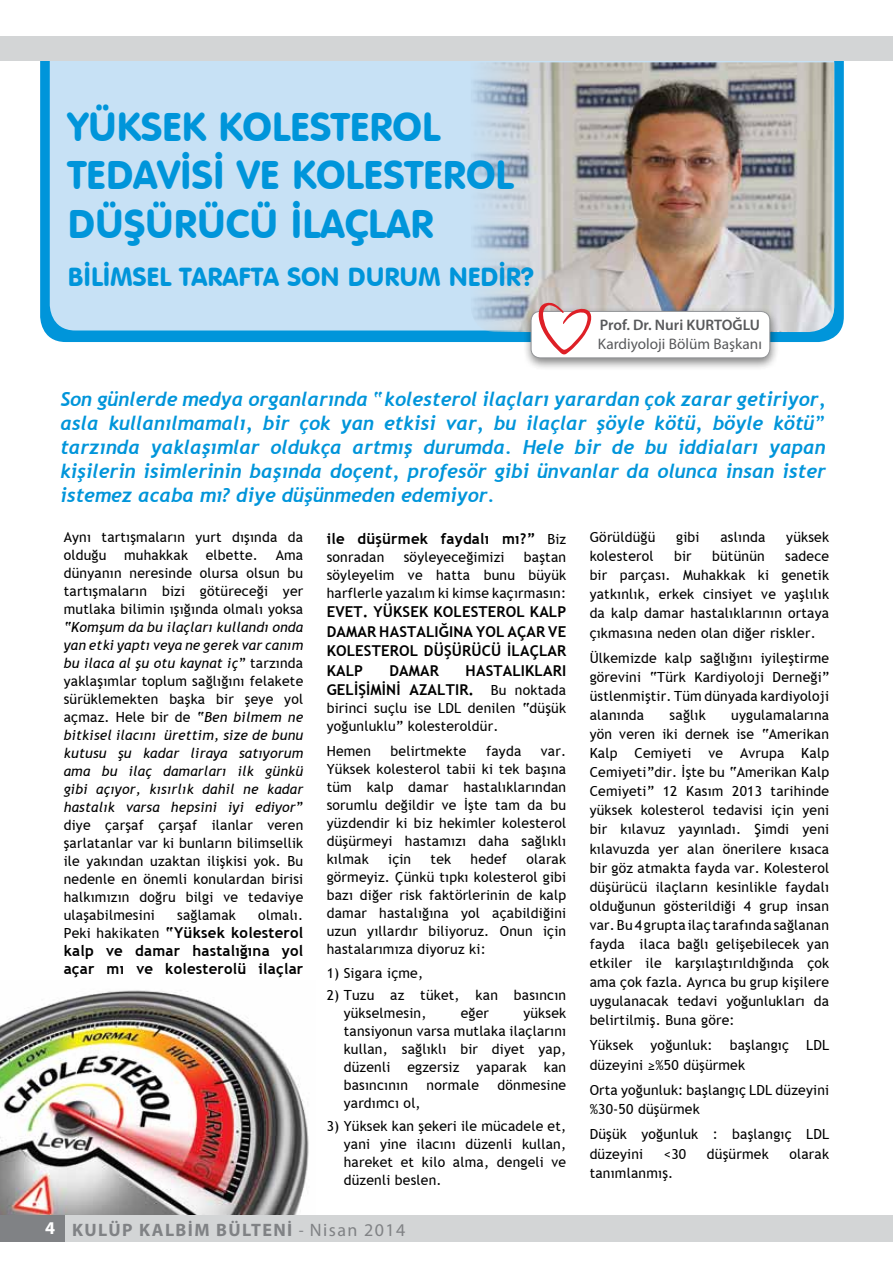
<style>
.page{position:relative;width:893px;height:1263px;background:#fff}
.page>*{position:absolute;margin:0;border:0;box-sizing:border-box;transform-origin:0 0}
.t1{font:39px/48px "VAG Rounded BT";color:#0095da}
.t2{font:25.5px "VAG Rounded BT";color:#0095da}
.t3{font:italic 19.5px/24px "Trebuchet T Bold";color:#0095da;text-align:justify}
.t4{font:700 18px "Myriad Pro";letter-spacing:.08em;color:#808285}
.t5{font:15.3px "Myriad Pro";color:#58595b}
.t6{font:600 15.3px "Myriad Pro";color:#58595b}
.t7{font:15px/19.5px "Trebuchet T Bold";letter-spacing:.01em;color:#000;text-align:justify}
.t8{font:13.95px/18px "Trebuchet T";letter-spacing:.015em;color:#000;text-align:justify}
.t9{font:13.95px/18px "Trebuchet T Italic";letter-spacing:.015em;color:#000;text-align:justify}
.s1{font-family:"Trebuchet T"}
.s2{font-family:"Trebuchet T Italic"}
.s3{font-family:"Trebuchet T";font-size:13.95px}
.s4{color:#fff}
.s5{font-weight:400;font-stretch:condensed}
.s6{font-weight:400}
</style>
<div class="page">
<div style="left:40px;top:3px;width:804px;height:339px;background:#0095da;border-radius:26px"></div>
<div style="left:50px;top:14px;width:784px;height:316px;background:#c7e1f5;border-radius:26px"></div>
<img style="left:471px;top:62px;width:363px;height:270px">
<div style="left:522px;top:306px;width:257px;height:65px;background:#000;opacity:.5"></div>
<div style="left:531px;top:311px;width:239px;height:47px;background:#fff;border-radius:9px"></div>
<div style="left:531px;top:311px;width:239px;height:47px;border:1px solid #939598;border-radius:9px"></div>
<svg style="left:537px;top:302px;width:56px;height:53px"></svg>
<img style="left:0;top:990px;width:309px;height:225px">
<div style="left:0;top:1215px;width:67px;height:27px;background:#808285"></div>
<div style="left:65px;top:1215px;width:828px;height:27px;background:#d3d5d6"></div>
<div style="left:0;top:34px;width:893px;height:27px;background:#d3d5d6"></div>
<div style="left:0;top:0;width:893px;height:36px;background:#fff"></div>
<h1 class="t1" style="left:68px;top:103px;width:447px">YÜKSEK KOLESTEROL<br>TEDAVİSİ VE KOLESTEROL<br>DÜŞÜRÜCÜ İLAÇLAR</h1>
<h2 class="t2" style="left:68px;top:260px;width:468px">BİLİMSEL TARAFTA SON DURUM NEDİR?</h2>
<p class="t6" style="left:600px;top:315px;width:162px">Prof. Dr. Nuri KURTOĞLU</p>
<p class="t5" style="left:598px;top:335px;width:165px">Kardiyoloji Bölüm Başkanı</p>
<p class="t3" style="left:60px;top:388px;width:767px">Son günlerde medya organlarında “kolesterol ilaçları yarardan çok zarar getiriyor, asla kullanılmamalı, bir çok yan etkisi var, bu ilaçlar şöyle kötü, böyle kötü” tarzında yaklaşımlar oldukça artmış durumda. Hele bir de bu iddiaları yapan kişilerin isimlerinin başında doçent, profesör gibi ünvanlar da olunca insan ister istemez acaba mı? diye düşünmeden edemiyor.</p>
<p class="t8" style="left:64px;top:529px;width:241px">Aynı tartışmaların yurt dışında da olduğu</p>
<p class="t8" style="left:124px;top:547px;width:66px">muhakkak</p>
<p class="t8" style="left:206px;top:547px;width:54px">elbette.</p>
<p class="t8" style="left:64px;top:547px;width:241px;text-indent:212px">Ama dünyanın neresinde olursa olsun bu tartışmaların bizi götüreceği yer mutlaka bilimin ışığında olmalı yoksa</p>
<p class="t9" style="left:64px;top:618px;width:241px">“Komşum da bu ilaçları kullandı onda yan etki yaptı veya ne gerek var canım bu ilaca al şu otu kaynat iç” <span class="s1">tarzında</span></p>
<p class="t8" style="left:64px;top:672px;width:241px">yaklaşımlar toplum sağlığını felakete sürüklemekten başka bir şeye yol açmaz. Hele bir de <span class="s2">“Ben bilmem ne</span></p>
<p class="t9" style="left:64px;top:726px;width:241px">bitkisel ilacını ürettim, size de bunu kutusu şu kadar liraya satıyorum ama bu ilaç damarları ilk günkü gibi açıyor, kısırlık dahil ne kadar hastalık varsa hepsini iyi ediyor”</p>
<p class="t8" style="left:64px;top:816px;width:241px">diye çarşaf çarşaf ilanlar veren şarlatanlar var ki bunların bilimsellik ile yakından uzaktan ilişkisi yok. Bu nedenle en önemli konulardan birisi halkımızın doğru bilgi ve tedaviye ulaşabilmesini</p>
<p class="t8" style="left:177px;top:906px;width:60px">sağlamak</p>
<p class="t8" style="left:258px;top:906px;width:46px">olmalı.</p>
<p class="t7" style="left:64px;top:924px;width:241px;line-height:18px"><span class="s3">Peki hakikaten</span> “Yüksek kolesterol kalp ve damar hastalığına yol açar mı ve kolesterolü ilaçlar</p>
<p class="t7" style="left:327px;top:529px;width:241px">ile düşürmek faydalı mı?” <span class="s3">Biz</span></p>
<p class="t8" style="left:327px;top:548px;width:59px">sonradan</p>
<p class="t8" style="left:404px;top:548px;width:102px">söyleyeceğimizi</p>
<p class="t8" style="left:327px;top:548px;width:241px;text-indent:197px">baştan söyleyelim ve hatta bunu büyük harflerle yazalım ki kimse kaçırmasın:</p>
<p class="t7" style="left:327px;top:602px;width:241px">EVET. YÜKSEK KOLESTEROL KALP DAMAR HASTALIĞINA YOL AÇAR VE KOLESTEROL DÜŞÜRÜCÜ İLAÇLAR KALP</p>
<p class="t7" style="left:327px;top:661px;width:241px;text-align:right">HASTALIKLARI<br>GELİŞİMİNİ AZALTIR. <span class="s3">Bu noktada</span></p>
<p class="t8" style="left:327px;top:700px;width:241px">birinci suçlu ise LDL denilen “düşük yoğunluklu” kolesteroldür.</p>
<p class="t8" style="left:327px;top:742px;width:46px">Hemen</p>
<p class="t8" style="left:391px;top:742px;width:77px">belirtmekte</p>
<p class="t8" style="left:486px;top:742px;width:37px">fayda</p>
<p class="t7" style="left:390px;top:661px;width:51px">DAMAR</p>
<p class="t8" style="left:327px;top:742px;width:241px;text-indent:214px">var.<br>Yüksek kolesterol tabii ki tek başına tüm kalp damar hastalıklarından sorumlu değildir ve İşte tam da bu yüzdendir ki biz hekimler kolesterol düşürmeyi hastamızı daha sağlıklı kılmak</p>
<p class="t8" style="left:327px;top:850px;width:241px;text-indent:200px">olarak görmeyiz. Çünkü tıpkı kolesterol gibi bazı diğer risk faktörlerinin de kalp damar hastalığına yol açabildiğini uzun yıllardır biliyoruz. Onun için hastalarımıza diyoruz ki:</p>
<p class="t8" style="left:327px;top:964px;width:98px">1) Sigara içme,</p>
<p class="t8" style="left:344px;top:987px;width:224px;text-indent:-17px">2) Tuzu az tüket, kan basıncın yükselmesin,</p>
<p class="t8" style="left:388px;top:850px;width:25px">için</p>
<p class="t8" style="left:431px;top:850px;width:22px">tek</p>
<p class="t8" style="left:470px;top:850px;width:38px">hedef</p>
<p class="t8" style="left:344px;top:1005px;width:224px;text-indent:180px">yüksek tansiyonun varsa mutlaka ilaçlarını kullan, sağlıklı bir diyet yap, düzenli egzersiz yaparak kan basıncının</p>
<p class="t8" style="left:461px;top:1005px;width:30px">eğer</p>
<p class="t8" style="left:427px;top:1077px;width:54px">normale</p>
<p class="t8" style="left:498px;top:1077px;width:70px">dönmesine</p>
<p class="t8" style="left:344px;top:1095px;width:79px">yardımcı ol,</p>
<p class="t8" style="left:344px;top:1117px;width:224px;text-indent:-17px">3) Yüksek kan şekeri ile mücadele et, yani yine ilacını düzenli kullan, hareket et kilo alma, dengeli ve düzenli beslen.</p>
<p class="t4" style="left:45px;top:1218px;width:362px"><span class="s4">4</span> KULÜP KALBİM BÜLTENİ <span class="s5">-</span> <span class="s6">Nisan 2014</span></p>
<p class="t8" style="left:590px;top:528px;width:67px">Görüldüğü</p>
<p class="t8" style="left:676px;top:528px;width:25px">gibi</p>
<p class="t8" style="left:720px;top:528px;width:47px">aslında</p>
<p class="t8" style="left:786px;top:528px;width:44px">yüksek</p>
<p class="t8" style="left:590px;top:547px;width:65px">kolesterol</p>
<p class="t8" style="left:674px;top:547px;width:19px">bir</p>
<p class="t8" style="left:712px;top:547px;width:54px">bütünün</p>
<p class="t8" style="left:590px;top:547px;width:241px;line-height:19px;text-indent:196px">sadece bir parçası. Muhakkak ki genetik yatkınlık, erkek cinsiyet ve yaşlılık da kalp damar hastalıklarının ortaya çıkmasına neden olan diğer riskler.</p>
<p class="t8" style="left:590px;top:649px;width:241px;line-height:19px">Ülkemizde kalp sağlığını iyileştirme görevini “Türk Kardiyoloji Derneği” üstlenmiştir. Tüm dünyada kardiyoloji alanında</p>
<p class="t8" style="left:590px;top:706px;width:241px;line-height:19px;text-indent:142px">uygulamalarına yön veren iki dernek ise “Amerikan Kalp Cemiyeti ve Avrupa Kalp Cemiyeti”dir. İşte bu “Amerikan Kalp Cemiyeti” 12 Kasım 2013 tarihinde yüksek kolesterol tedavisi için yeni bir kılavuz yayınladı. Şimdi yeni kılavuzda yer alan önerilere kısaca bir göz atmakta fayda var. Kolesterol düşürücü ilaçların kesinlikle faydalı olduğunun gösterildiği 4 grup insan var. Bu 4 grupta ilaç tarafında sağlanan fayda ilaca bağlı gelişebilecek yan etkiler ile karşılaştırıldığında çok ama çok fazla. Ayrıca bu grup kişilere uygulanacak tedavi yoğunlukları da belirtilmiş. Buna göre:</p>
<p class="t8" style="left:590px;top:1036px;width:241px;line-height:19px">Yüksek yoğunluk: başlangıç LDL düzeyini ≥%50 düşürmek</p>
<p class="t8" style="left:590px;top:1081px;width:241px;line-height:19px">Orta yoğunluk: başlangıç LDL düzeyini %30-50 düşürmek</p>
<p class="t8" style="left:590px;top:1125px;width:241px;line-height:19px">Düşük yoğunluk : başlangıç LDL düzeyini</p>
<p class="t8" style="left:670px;top:706px;width:38px">sağlık</p>
<p class="t8" style="left:664px;top:1145px;width:24px">&lt;30</p>
<p class="t8" style="left:707px;top:1145px;width:63px">düşürmek</p>
<p class="t8" style="left:789px;top:1145px;width:41px">olarak</p>
<p class="t8" style="left:590px;top:1164px;width:85px">tanımlanmış.</p>
</div>
